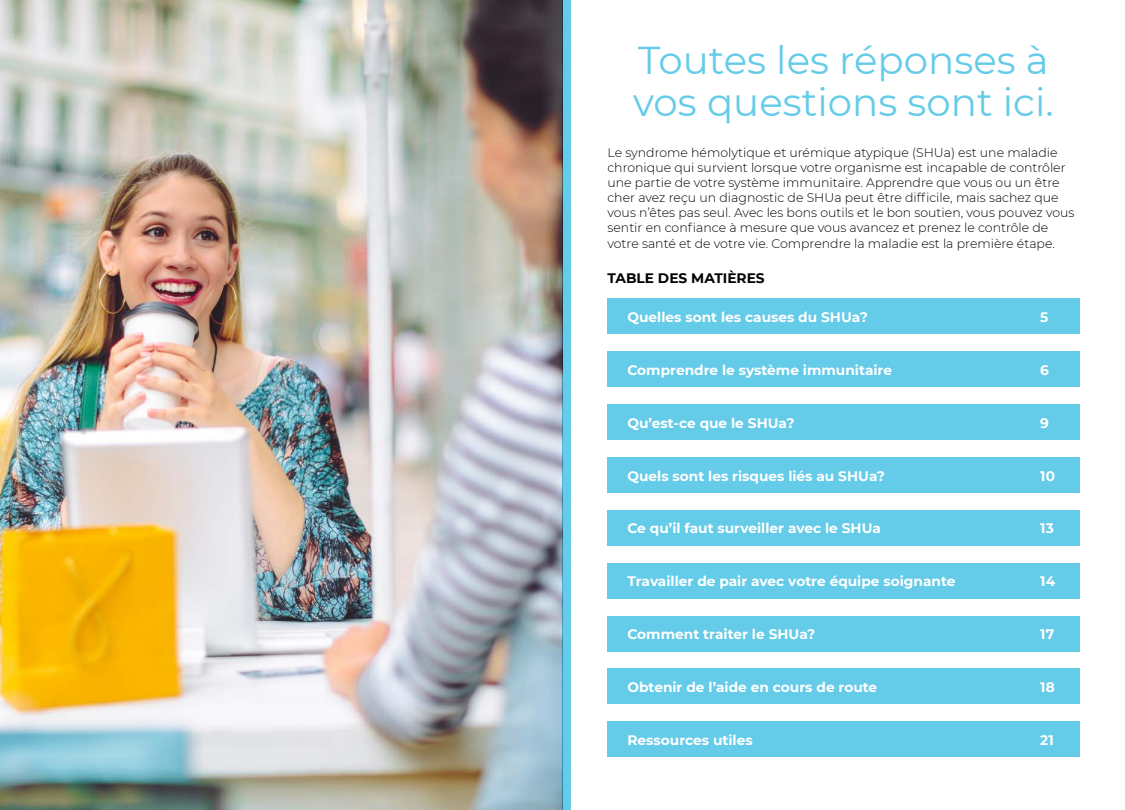
<style>
.page{position:relative;width:1125px;height:810px;background:#fff}
.page>*{position:absolute;margin:0;border:0;box-sizing:border-box;transform-origin:0 0}
.t1{font:38.75px/42.5px "Montserrat";color:#64cbe8}
.t2{font:700 13.75px "Montserrat";color:#fff}
.t3{font:700 13.75px "Montserrat";color:#000}
.t4{font:300 12.5px/15px "Montserrat";color:#000}
</style>
<div class="page">
<div style="left:562px;top:0;width:10px;height:810px;background:#64cbe8"></div>
<img style="left:0;top:0;width:562px;height:810px">
<div style="left:608px;top:298px;width:472px;height:36px;background:#64cbe8"></div>
<div style="left:608px;top:351px;width:472px;height:36px;background:#64cbe8"></div>
<div style="left:608px;top:404px;width:472px;height:36px;background:#64cbe8"></div>
<div style="left:608px;top:457px;width:472px;height:36px;background:#64cbe8"></div>
<div style="left:608px;top:510px;width:472px;height:36px;background:#64cbe8"></div>
<div style="left:608px;top:563px;width:472px;height:36px;background:#64cbe8"></div>
<div style="left:608px;top:616px;width:472px;height:36px;background:#64cbe8"></div>
<div style="left:608px;top:668px;width:472px;height:36px;background:#64cbe8"></div>
<div style="left:608px;top:721px;width:472px;height:36px;background:#64cbe8"></div>
<h1 class="t1" style="left:633px;top:37px;width:422px">Toutes les réponses à vos questions sont ici.</h1>
<p class="t4" style="left:608px;top:144px;width:469px">Le syndrome hémolytique et urémique atypique (SHUa) est une maladie chronique qui survient lorsque votre organisme est incapable de contrôler une partie de votre système immunitaire. Apprendre que vous ou un être cher avez reçu un diagnostic de SHUa peut être difficile, mais sachez que vous n’êtes pas seul. Avec les bons outils et le bon soutien, vous pouvez vous sentir en confiance à mesure que vous avancez et prenez le contrôle de</p>
<p class="t4" style="left:608px;top:236px;width:449px">votre santé et de votre vie. Comprendre la maladie est la première étape.</p>
<p class="t3" style="left:608px;top:268px;width:159px">TABLE DES MATIÈRES</p>
<p class="t2" style="left:628px;top:307px;width:242px">Quelles sont les causes du SHUa?</p>
<p class="t2" style="left:1040px;top:307px;width:10px">5</p>
<p class="t2" style="left:628px;top:360px;width:266px">Comprendre le système immunitaire</p>
<p class="t2" style="left:1040px;top:360px;width:10px">6</p>
<p class="t2" style="left:628px;top:413px;width:169px">Qu’est-ce que le SHUa?</p>
<p class="t2" style="left:1040px;top:413px;width:10px">9</p>
<p class="t2" style="left:628px;top:466px;width:259px">Quels sont les risques liés au SHUa?</p>
<p class="t2" style="left:1040px;top:466px;width:16px">10</p>
<p class="t2" style="left:628px;top:519px;width:255px">Ce qu’il faut surveiller avec le SHUa</p>
<p class="t2" style="left:1040px;top:519px;width:15px">13</p>
<p class="t2" style="left:628px;top:571px;width:329px">Travailler de pair avec votre équipe soignante</p>
<p class="t2" style="left:1040px;top:571px;width:16px">14</p>
<p class="t2" style="left:628px;top:624px;width:189px">Comment traiter le SHUa?</p>
<p class="t2" style="left:1040px;top:624px;width:15px">17</p>
<p class="t2" style="left:628px;top:677px;width:251px">Obtenir de l’aide en cours de route</p>
<p class="t2" style="left:1040px;top:677px;width:16px">18</p>
<p class="t2" style="left:628px;top:730px;width:127px">Ressources utiles</p>
<p class="t2" style="left:1040px;top:730px;width:15px">21</p>
</div>
